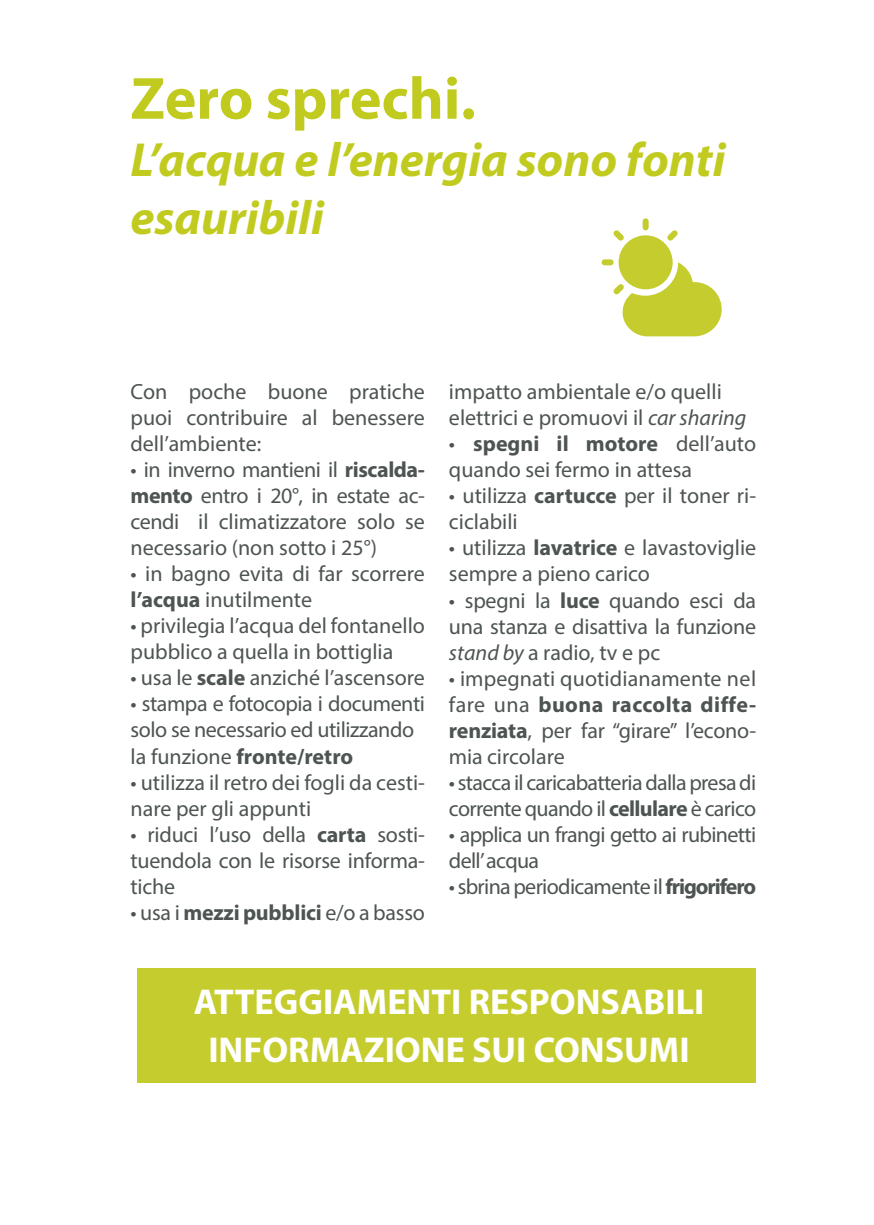
<style>
.page{position:relative;width:874px;height:1225px;background:#fff}
.page>*{position:absolute;margin:0;border:0;box-sizing:border-box;transform-origin:0 0}
.t1{font:700 60px "Myriad Pro";color:#c1cb1f}
.t2{font:italic 700 48px/57.6px "Myriad Pro";color:#c1cb1f}
.t3{font:700 36px/48px "Myriad Pro";color:#fff;text-align:center}
.t4{font:22px/26px "Myriad Pro";letter-spacing:-.005em;color:#4d5451}
.t5{font:22px/26px "Myriad Pro";letter-spacing:-.03em;color:#4d5451}
.s1{font-weight:700}
.s2{font-style:italic}
</style>
<div class="page">
<div style="left:138px;top:968px;width:617px;height:115px;background:#c5cd2e"></div>
<div style="left:618px;top:235px;width:54px;height:54px;background:#c5cd2e;border-radius:50%"></div>
<svg style="left:642px;top:218px;width:6px;height:13px"></svg>
<svg style="left:613px;top:230px;width:10px;height:11px"></svg>
<svg style="left:667px;top:230px;width:10px;height:11px"></svg>
<svg style="left:601px;top:259px;width:121px;height:77px"></svg>
<h1 class="t1" style="left:130px;top:59px;width:347px">Zero sprechi.</h1>
<h2 class="t2" style="left:130px;top:130px;width:596px">L’acqua e l’energia sono fonti esauribili</h2>
<p class="t4" style="left:130px;top:378px;width:296px;text-align:justify">Con poche buone pratiche puoi contribuire al benessere dell’ambiente:</p>
<p class="t4" style="left:130px;top:456px;width:296px;text-align:justify">• in inverno mantieni il <span class="s1">riscalda&shy;mento</span> entro i 20°, in estate ac&shy;cendi il climatizzatore solo se necessario (non sotto i 25°)</p>
<p class="t4" style="left:130px;top:560px;width:296px">• in bagno evita di far scorrere <span class="s1">l’acqua</span> inutilmente</p>
<p class="t4" style="left:130px;top:612px;width:296px">• privilegia l’acqua del fontanello pubblico a quella in bottiglia</p>
<p class="t4" style="left:130px;top:664px;width:296px">• usa le <span class="s1">scale</span> anziché l’ascensore</p>
<p class="t4" style="left:130px;top:691px;width:296px">• stampa e fotocopia i documenti solo se necessario ed utilizzando la funzione <span class="s1">fronte/retro</span></p>
<p class="t4" style="left:130px;top:769px;width:296px">• utilizza il retro dei fogli da cesti&shy;nare per gli appunti</p>
<p class="t4" style="left:130px;top:821px;width:296px;text-align:justify">• riduci l’uso della <span class="s1">carta</span> sosti&shy;tuendola con le risorse informa&shy;tiche</p>
<p class="t4" style="left:130px;top:899px;width:296px">• usa i <span class="s1">mezzi pubblici</span> e/o a basso</p>
<p class="t4" style="left:449px;top:379px;width:299px">impatto ambientale e/o quelli elettrici e promuovi il <span class="s2">car sharing</span></p>
<p class="t4" style="left:449px;top:431px;width:308px">• <span class="s1">spegni il motore</span> dell’auto quando sei fermo in attesa</p>
<p class="t4" style="left:449px;top:483px;width:308px">• utilizza <span class="s1">cartucce</span> per il toner ri&shy;ciclabili</p>
<p class="t4" style="left:449px;top:535px;width:308px">• utilizza <span class="s1">lavatrice</span> e lavastoviglie sempre a pieno carico</p>
<p class="t4" style="left:448px;top:587px;width:308px;text-align:justify">• spegni la <span class="s1">luce</span> quando esci da una stanza e disattiva la funzione <span class="s2">stand by</span> a radio, tv e pc</p>
<p class="t4" style="left:448px;top:665px;width:308px;text-align:justify">• impegnati quotidianamente nel fare una <span class="s1">buona raccolta diffe&shy;renziata</span>, per far “girare” l’econo&shy;mia circolare</p>
<p class="t5" style="left:448px;top:769px;width:308px">• stacca il caricabatteria dalla presa di corrente quando il <span class="s1">cellulare</span> è carico</p>
<p class="t5" style="left:448px;top:821px;width:308px">• applica un frangi getto ai rubinetti dell’ acqua</p>
<p class="t5" style="left:448px;top:873px;width:308px">• sbrina periodicamente il <span class="s1">frigorifero</span></p>
<h3 class="t3" style="left:193px;top:976px;width:512px">ATTEGGIAMENTI RESPONSABILI<br>INFORMAZIONE SUI CONSUMI</h3>
</div>
